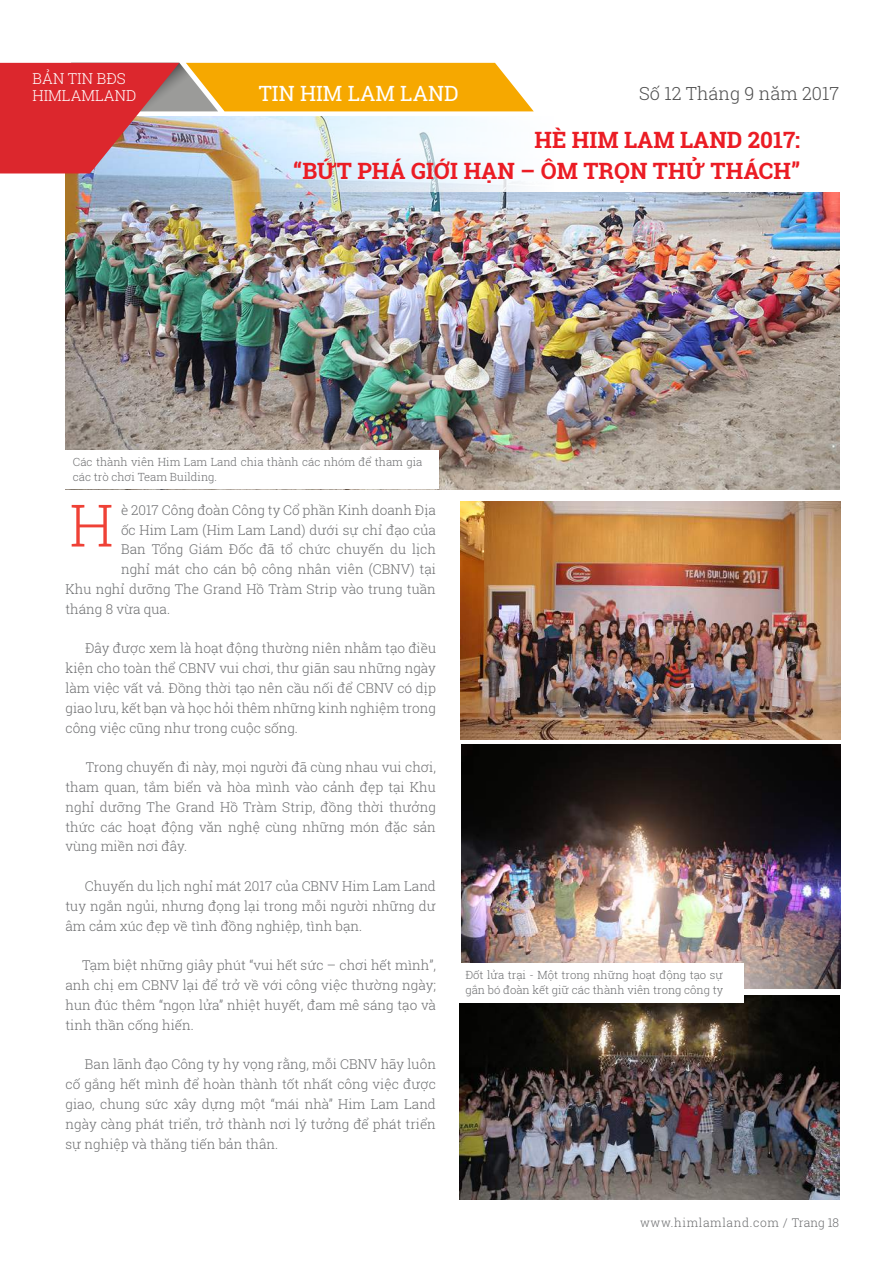
<style>
.page{position:relative;width:893px;height:1263px;background:#fff}
.page>*{position:absolute;margin:0;border:0;box-sizing:border-box;transform-origin:0 0}
.t1{font:300 58.5px "Roboto Slab";color:#ef4136}
.t2{font:700 22.5px/31.5px "Roboto Slab";color:#eb1c24;text-align:right}
.t3{font:21px "Roboto Slab";color:#fff}
.t4{font:300 18px "Roboto Slab";color:#4d4d4d}
.t5{font:300 15px/16.5px "Roboto Slab";color:#fff}
.t6{font:300 13.5px/19.8px "Roboto Slab";color:#6d6e70;text-align:justify}
.t7{font:300 12px "Roboto Slab";letter-spacing:.05em;color:#6d6e70}
.t8{font:300 11.25px/15px "Roboto Slab";color:#6d6e70}
</style>
<div class="page">
<img style="left:65px;top:173px;width:774px;height:316px">
<svg style="left:0;top:63px;width:534px;height:110px;background:#de8249"></svg>
<img style="left:461px;top:745px;width:379px;height:244px">
<img style="left:460px;top:995px;width:379px;height:204px">
<img style="left:460px;top:501px;width:381px;height:238px">
<div style="left:459px;top:963px;width:284px;height:40px;background:#fff"></div>
<div style="left:63px;top:451px;width:375px;height:38px;background:#fff"></div>
<svg style="left:227px;top:117px;width:612px;height:75px"></svg>
<p class="t5" style="left:32px;top:70px;width:105px">BẢN TIN BĐS<br>HIMLAMLAND</p>
<h3 class="t3" style="left:259px;top:79px;width:201px">TIN HIM LAM LAND</h3>
<h3 class="t4" style="left:639px;top:81px;width:201px">Số 12 Tháng 9 năm 2017</h3>
<h2 class="t2" style="left:293px;top:124px;width:508px">HÈ HIM LAM LAND 2017:<br>“BỨT PHÁ GIỚI HẠN – ÔM TRỌN THỬ THÁCH”</h2>
<p class="t8" style="left:73px;top:455px;width:351px">Các thành viên Him Lam Land chia thành các nhóm để tham gia các trò chơi Team Building.</p>
<p class="t6" style="left:121px;top:500px;width:316px">è 2017 Công đoàn Công ty Cổ phần Kinh doanh Địa</p>
<p class="t6" style="left:121px;top:519px;width:316px">ốc Him Lam (Him Lam Land) dưới sự chỉ đạo của</p>
<p class="t6" style="left:121px;top:539px;width:316px">Ban Tổng Giám Đốc đã tổ chức chuyến du lịch</p>
<p class="t6" style="left:121px;top:559px;width:316px">nghỉ mát cho cán bộ công nhân viên (CBNV) tại</p>
<p class="t6" style="left:65px;top:579px;width:372px">Khu nghỉ dưỡng The Grand Hồ Tràm Strip vào trung tuần</p>
<p class="t6" style="left:65px;top:599px;width:106px">tháng 8 vừa qua.</p>
<p class="t6" style="left:65px;top:638px;width:372px;text-indent:20px">Đây được xem là hoạt động thường niên nhằm tạo điều kiện cho toàn thể CBNV vui chơi, thư giãn sau những ngày làm việc vất vả. Đồng thời tạo nên cầu nối để CBNV có dịp giao lưu, kết bạn và học hỏi thêm những kinh nghiệm trong công việc cũng như trong cuộc sống.</p>
<p class="t6" style="left:65px;top:757px;width:372px;text-indent:21px">Trong chuyến đi này, mọi người đã cùng nhau vui chơi, tham quan, tắm biển và hòa mình vào cảnh đẹp tại Khu nghỉ dưỡng The Grand Hồ Tràm Strip, đồng thời thưởng thức các hoạt động văn nghệ cùng những món đặc sản vùng miền nơi đây.</p>
<p class="t6" style="left:65px;top:876px;width:372px;text-indent:19px">Chuyến du lịch nghỉ mát 2017 của CBNV Him Lam Land tuy ngắn ngủi, nhưng đọng lại trong mỗi người những dư âm cảm xúc đẹp về tình đồng nghiệp, tình bạn.</p>
<p class="t6" style="left:65px;top:955px;width:372px;text-indent:17px">Tạm biệt những giây phút “vui hết sức – chơi hết mình”, anh chị em CBNV lại để trở về với công việc thường ngày; hun đúc thêm “ngọn lửa” nhiệt huyết, đam mê sáng tạo và tinh thần cống hiến.</p>
<p class="t6" style="left:65px;top:1054px;width:372px;text-indent:19px">Ban lãnh đạo Công ty hy vọng rằng, mỗi CBNV hãy luôn cố gắng hết mình để hoàn thành tốt nhất công việc được giao, chung sức xây dựng một “mái nhà” Him Lam Land ngày càng phát triển, trở thành nơi lý tưởng để phát triển sự nghiệp và thăng tiến bản thân.</p>
<h1 class="t1" style="left:70px;top:485px;width:45px">H</h1>
<p class="t8" style="left:465px;top:967px;width:259px">Đốt lửa trại - Một trong những hoạt động tạo sự gắn bó đoàn kết giữ các thành viên trong công ty</p>
<p class="t7" style="left:640px;top:1214px;width:200px">www.himlamland.com / Trang 18</p>
</div>
